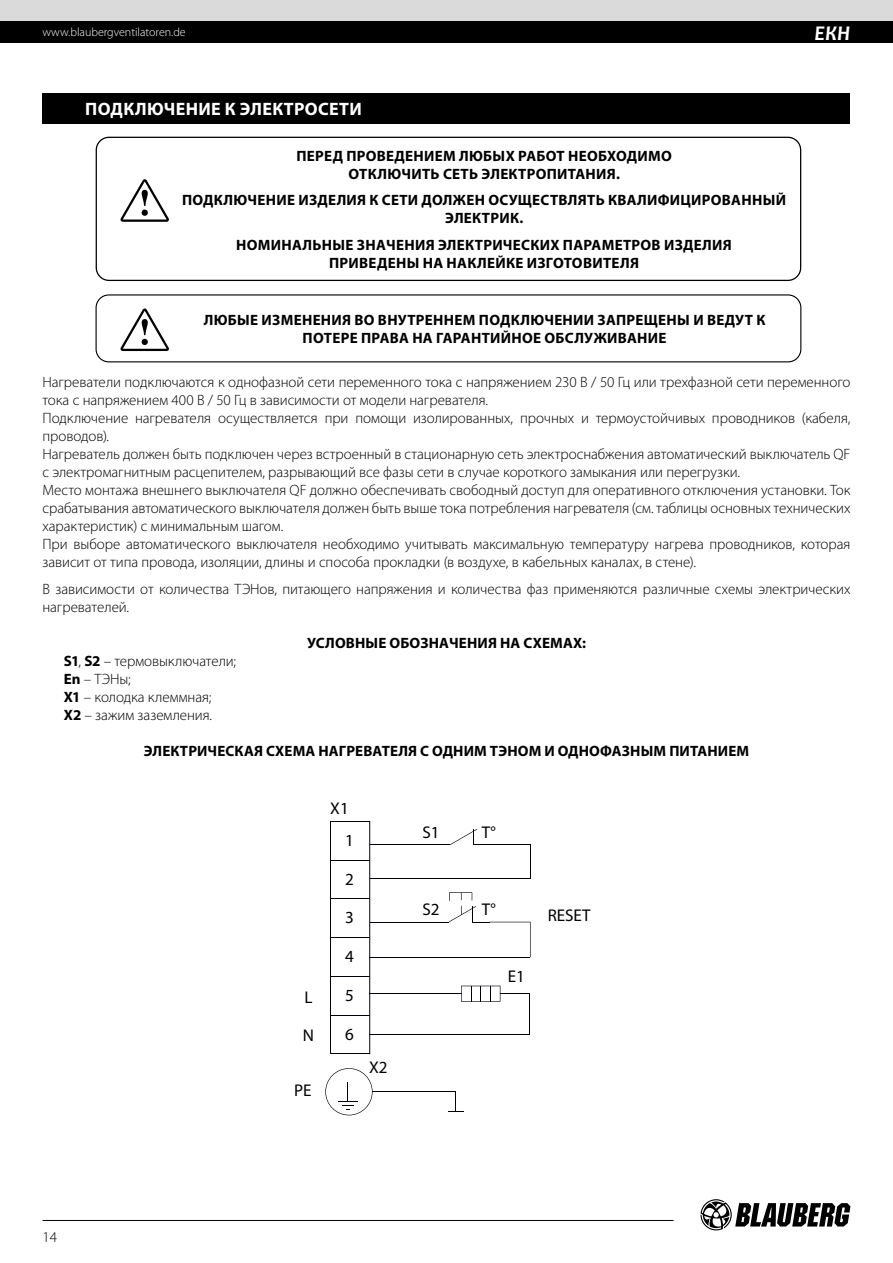
<style>
.page{position:relative;width:893px;height:1263px;background:#fff}
.page>*{position:absolute;margin:0;border:0;box-sizing:border-box;transform-origin:0 0}
.t1{font:italic 700 21px "Candara";color:#fff}
.t2{font:700 18px "Myriad Pro";letter-spacing:.02em;color:#fff}
.t3{font:16.95px "Myriad Pro";color:#000}
.t4{font:300 15px/18px "Myriad Pro";letter-spacing:-.005em;color:#000}
.t5{font:700 15px/18px "Myriad Pro";letter-spacing:.02em;color:#000;text-align:center}
.t6{font:300 12px "Myriad Pro";color:#fff}
.s1{font-weight:700}
</style>
<div class="page">
<div style="left:0;top:0;width:893px;height:21px;background:#dadada"></div>
<div style="left:0;top:21px;width:893px;height:22px;background:#000"></div>
<svg style="left:700px;top:1199px;width:150px;height:31px"></svg>
<hr style="left:43px;top:1220px;width:631px;height:1px;background:#000">
<div style="left:43px;top:93px;width:807px;height:31px;background:#000"></div>
<div style="left:96px;top:294px;width:705px;height:68px;border:1px solid #000;border-radius:13px"></div>
<svg style="left:120px;top:308px;width:49px;height:43px"></svg>
<div style="left:96px;top:137px;width:705px;height:144px;border:1px solid #000;border-radius:13px"></div>
<svg style="left:120px;top:179px;width:49px;height:43px"></svg>
<hr style="left:370px;top:993px;width:72px;height:1px;background:#030008">
<hr style="left:370px;top:1034px;width:159px;height:1px;background:#030008">
<hr style="left:529px;top:994px;width:1px;height:41px;background:#030008">
<hr style="left:370px;top:844px;width:62px;height:1px;background:#030008">
<hr style="left:370px;top:922px;width:61px;height:1px;background:#030008">
<hr style="left:491px;top:844px;width:40px;height:1px;background:#030008">
<hr style="left:530px;top:845px;width:1px;height:33px;background:#030008">
<hr style="left:370px;top:878px;width:159px;height:1px;background:#030008">
<hr style="left:370px;top:957px;width:160px;height:1px;background:#030008">
<hr style="left:330px;top:821px;width:40px;height:1px;background:#030008">
<hr style="left:331px;top:860px;width:39px;height:1px;background:#030008">
<hr style="left:331px;top:898px;width:39px;height:1px;background:#030008">
<hr style="left:331px;top:937px;width:39px;height:1px;background:#030008">
<hr style="left:331px;top:976px;width:39px;height:1px;background:#030008">
<hr style="left:331px;top:1015px;width:39px;height:1px;background:#030008">
<hr style="left:331px;top:1054px;width:39px;height:1px;background:#030008">
<hr style="left:330px;top:821px;width:1px;height:233px;background:#030008">
<hr style="left:372px;top:1091px;width:84px;height:1px;background:#030008">
<hr style="left:500px;top:993px;width:30px;height:1px;background:#030008">
<svg style="left:442px;top:986px;width:58px;height:16px"></svg>
<svg style="left:432px;top:829px;width:59px;height:16px"></svg>
<svg style="left:325px;top:1068px;width:48px;height:47px"></svg>
<svg style="left:448px;top:1092px;width:15px;height:20px"></svg>
<svg style="left:431px;top:892px;width:100px;height:65px"></svg>
<hr style="left:369px;top:1015px;width:1px;height:39px;background:#030008">
<hr style="left:369px;top:976px;width:1px;height:39px;background:#030008">
<hr style="left:369px;top:937px;width:1px;height:39px;background:#030008">
<hr style="left:369px;top:898px;width:1px;height:40px;background:#030008">
<hr style="left:369px;top:860px;width:1px;height:39px;background:#030008">
<hr style="left:369px;top:821px;width:1px;height:39px;background:#030008">
<p class="t6" style="left:43px;top:26px;width:145px">www.blaubergventilatoren.de</p>
<h1 class="t1" style="left:814px;top:20px;width:37px">ЕК Н</h1>
<p class="t2" style="left:85px;top:97px;width:278px">ПОДКЛЮЧЕНИЕ К ЭЛЕКТРОСЕТИ</p>
<p class="t5" style="left:296px;top:146px;width:377px">ПЕРЕД ПРОВЕДЕНИЕМ ЛЮБЫХ РАБОТ НЕОБХОДИМО<br>ОТКЛЮЧИТЬ СЕТЬ ЭЛЕКТРОПИТАНИЯ.</p>
<p class="t5" style="left:182px;top:191px;width:605px">ПОДКЛЮЧЕНИЕ ИЗДЕЛИЯ К СЕТИ ДОЛЖЕН ОСУЩЕСТВЛЯТЬ КВАЛИФИЦИРОВАННЫЙ<br>ЭЛЕКТРИК.</p>
<p class="t5" style="left:236px;top:235px;width:497px">НОМИНАЛЬНЫЕ ЗНАЧЕНИЯ ЭЛЕКТРИЧЕСКИХ ПАРАМЕТРОВ ИЗДЕЛИЯ<br>ПРИВЕДЕНЫ НА НАКЛЕЙКЕ ИЗГОТОВИТЕЛЯ</p>
<p class="t5" style="left:204px;top:310px;width:563px">ЛЮБЫЕ ИЗМЕНЕНИЯ ВО ВНУТРЕННЕМ ПОДКЛЮЧЕНИИ ЗАПРЕЩЕНЫ И ВЕДУТ К<br>ПОТЕРЕ ПРАВА НА ГАРАНТИЙНОЕ ОБСЛУЖИВАНИЕ</p>
<p class="t4" style="left:43px;top:373px;width:809px">Нагреватели подключаются к однофазной сети переменного тока с напряжением 230 В / 50 Гц или трехфазной сети переменного тока с напряжением 400 В / 50 Гц в зависимости от модели нагревателя.<br>Подключение нагревателя осуществляется при помощи изолированных, прочных и термоустойчивых проводников (кабеля, проводов).<br>Нагреватель должен быть подключен через встроенный в стационарную сеть электроснабжения автоматический выключатель QF с электромагнитным расцепителем, разрывающий все фазы сети в случае короткого замыкания или перегрузки.<br>Место монтажа внешнего выключателя QF должно обеспечивать свободный доступ для оперативного отключения установки. Ток срабатывания автоматического выключателя должен быть выше тока потребления нагревателя (см. таблицы основных технических характеристик) с минимальным шагом.<br>При выборе автоматического выключателя необходимо учитывать максимальную температуру нагрева проводников, которая зависит от типа провода, изоляции, длины и способа прокладки (в воздухе, в кабельных каналах, в стене).</p>
<p class="t4" style="left:43px;top:580px;width:809px">В зависимости от количества ТЭНов, питающего напряжения и количества фаз применяются различные схемы электрических нагревателей.</p>
<p class="t5" style="left:307px;top:633px;width:280px">УСЛОВНЫЕ ОБОЗНАЧЕНИЯ НА СХЕМАХ:</p>
<p class="t4" style="left:64px;top:652px;width:174px"><span class="s1">S1</span>, <span class="s1">S2</span> – термовыключатели;<br><span class="s1">En</span> – ТЭНы;<br><span class="s1">X1</span> – колодка клеммная;<br><span class="s1">X2</span> – зажим заземления.</p>
<p class="t5" style="left:144px;top:741px;width:607px">ЭЛЕКТРИЧЕСКАЯ СХЕМА НАГРЕВАТЕЛЯ С ОДНИМ ТЭНОМ И ОДНОФАЗНЫМ ПИТАНИЕМ</p>
<p class="t4" style="left:43px;top:1228px;width:16px">14</p>
<p class="t3" style="left:304px;top:987px;width:10px">L</p>
<p class="t3" style="left:303px;top:1025px;width:13px">N</p>
<p class="t3" style="left:294px;top:1080px;width:19px">PE</p>
<p class="t3" style="left:330px;top:798px;width:20px">X1</p>
<p class="t3" style="left:345px;top:830px;width:10px">1</p>
<p class="t3" style="left:345px;top:868px;width:10px">2</p>
<p class="t3" style="left:345px;top:907px;width:10px">3</p>
<p class="t3" style="left:345px;top:946px;width:10px">4</p>
<p class="t3" style="left:345px;top:985px;width:10px">5</p>
<p class="t3" style="left:345px;top:1023px;width:10px">6</p>
<p class="t3" style="left:369px;top:1057px;width:20px">X2</p>
<p class="t3" style="left:422px;top:822px;width:19px">S1</p>
<p class="t3" style="left:482px;top:822px;width:15px">T°</p>
<p class="t3" style="left:422px;top:899px;width:19px">S2</p>
<p class="t3" style="left:482px;top:899px;width:15px">T°</p>
<p class="t3" style="left:508px;top:966px;width:19px">E1</p>
<p class="t3" style="left:548px;top:905px;width:44px">RESET</p>
</div>
